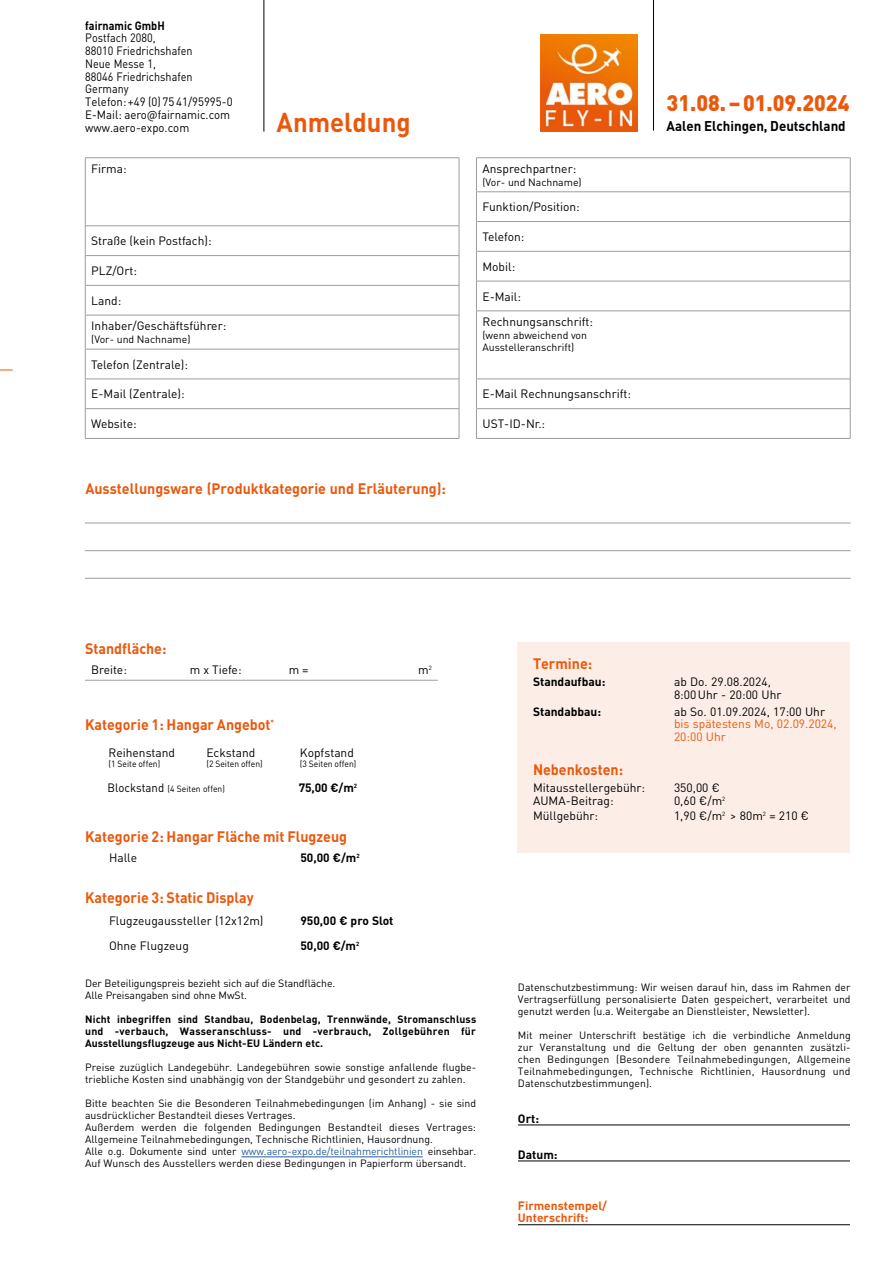
<style>
.page{position:relative;width:893px;height:1263px;background:#fff}
.page>*{position:absolute;margin:0;border:0;box-sizing:border-box;transform-origin:0 0}
.t1{font:700 27px "DIN Pro";color:#ea580c;scale:.95 1}
.t2{font:900 22.2px "DIN Pro";color:#ea580c;scale:.95 1}
.t3{font:700 15px "DIN Pro";color:#ea580c;scale:.95 1}
.t4{font:700 13.95px "DIN Pro";color:#000;scale:.95 1}
.t5{font:12px/25.7px "DIN Pro";color:#000}
.t6{font:12px/12.8px "DIN Pro";color:#000;scale:.9 1}
.t7{font:700 12px "DIN Pro";color:#000}
.t8{font:12px/12.8px "DIN Pro";color:#ea580c}
.t9{font:700 12px/12.8px "DIN Pro";color:#ea580c}
.t10{font:700 12px "DIN Pro";color:#000;scale:.9 1}
.t11{font:10.5px/12px "DIN Pro";color:#000}
.t12{font:700 10.5px/12px "DIN Pro";color:#000;text-align:justify}
.t13{font:9px "DIN Pro";color:#000}
.s1{font-size:12px}
.s2{color:#275b9b}
</style>
<div class="page">
<div style="left:518px;top:643px;width:332px;height:210px;background:#fceee7"></div>
<hr style="left:85px;top:680px;width:99px;height:1px;background:#9d9d9c">
<hr style="left:184px;top:680px;width:99px;height:1px;background:#9d9d9c">
<hr style="left:283px;top:680px;width:101px;height:1px;background:#9d9d9c">
<hr style="left:384px;top:680px;width:54px;height:1px;background:#9d9d9c">
<hr style="left:263px;top:0;width:1px;height:132px;background:#000">
<hr style="left:518px;top:1125px;width:332px;height:1px;background:#000">
<hr style="left:518px;top:1161px;width:332px;height:1px;background:#000">
<hr style="left:518px;top:1224px;width:332px;height:1px;background:#000">
<hr style="left:85px;top:157px;width:374px;height:1px;background:#9d9d9c">
<hr style="left:85px;top:158px;width:1px;height:68px;background:#9d9d9c">
<hr style="left:459px;top:158px;width:1px;height:68px;background:#9d9d9c">
<hr style="left:85px;top:226px;width:374px;height:1px;background:#9d9d9c">
<hr style="left:85px;top:255px;width:374px;height:1px;background:#9d9d9c">
<hr style="left:85px;top:285px;width:374px;height:1px;background:#9d9d9c">
<svg style="left:85px;top:226px;width:1px;height:89px"></svg>
<svg style="left:459px;top:226px;width:1px;height:89px"></svg>
<hr style="left:85px;top:315px;width:374px;height:1px;background:#9d9d9c">
<hr style="left:85px;top:315px;width:1px;height:34px;background:#9d9d9c">
<hr style="left:459px;top:315px;width:1px;height:34px;background:#9d9d9c">
<hr style="left:85px;top:349px;width:374px;height:1px;background:#9d9d9c">
<hr style="left:85px;top:349px;width:1px;height:30px;background:#9d9d9c">
<hr style="left:459px;top:349px;width:1px;height:30px;background:#9d9d9c">
<hr style="left:85px;top:379px;width:374px;height:1px;background:#9d9d9c">
<hr style="left:85px;top:408px;width:374px;height:1px;background:#9d9d9c">
<svg style="left:85px;top:379px;width:1px;height:59px"></svg>
<svg style="left:459px;top:379px;width:1px;height:59px"></svg>
<hr style="left:85px;top:438px;width:374px;height:1px;background:#9d9d9c">
<hr style="left:476px;top:157px;width:374px;height:1px;background:#9d9d9c">
<hr style="left:476px;top:158px;width:1px;height:34px;background:#9d9d9c">
<hr style="left:850px;top:158px;width:1px;height:34px;background:#9d9d9c">
<hr style="left:476px;top:192px;width:374px;height:1px;background:#9d9d9c">
<hr style="left:476px;top:221px;width:374px;height:1px;background:#9d9d9c">
<hr style="left:476px;top:251px;width:374px;height:1px;background:#9d9d9c">
<svg style="left:476px;top:193px;width:1px;height:88px"></svg>
<svg style="left:850px;top:192px;width:1px;height:89px"></svg>
<hr style="left:476px;top:281px;width:374px;height:1px;background:#9d9d9c">
<hr style="left:476px;top:281px;width:1px;height:30px;background:#9d9d9c">
<hr style="left:850px;top:281px;width:1px;height:30px;background:#9d9d9c">
<hr style="left:476px;top:311px;width:374px;height:1px;background:#9d9d9c">
<hr style="left:476px;top:311px;width:1px;height:68px;background:#9d9d9c">
<hr style="left:850px;top:311px;width:1px;height:68px;background:#9d9d9c">
<hr style="left:476px;top:379px;width:374px;height:1px;background:#9d9d9c">
<hr style="left:476px;top:408px;width:374px;height:1px;background:#9d9d9c">
<svg style="left:476px;top:380px;width:1px;height:58px"></svg>
<svg style="left:850px;top:379px;width:1px;height:59px"></svg>
<hr style="left:476px;top:438px;width:374px;height:1px;background:#9d9d9c">
<hr style="left:241px;top:1156px;width:182px;height:1px;background:#275b9b">
<hr style="left:85px;top:523px;width:766px;height:1px;background:#9d9d9c">
<hr style="left:85px;top:550px;width:766px;height:1px;background:#9d9d9c">
<hr style="left:85px;top:578px;width:766px;height:1px;background:#9d9d9c">
<hr style="left:653px;top:0;width:1px;height:131px;background:#000">
<img style="left:540px;top:34px;width:97px;height:97px">
<svg style="left:0;top:370px;width:13px;height:1px"></svg>
<p class="t10" style="left:85px;top:17px;width:90px">fairnamic GmbH</p>
<p class="t6" style="left:85px;top:31px;width:165px">Postfach 2080,<br>88010 Friedrichshafen<br>Neue Messe 1,<br>88046 Friedrichshafen<br>Germany<br>Telefon:+49 (0) 75 41/95995-0<br>E-Mail: aero@fairnamic.com www.aero-expo.com</p>
<p class="t5" style="left:91px;top:155px;width:37px">Firma:</p>
<p class="t5" style="left:91px;top:228px;width:122px">Straße (kein Postfach):</p>
<p class="t5" style="left:91px;top:257px;width:47px">PLZ/Ort:</p>
<p class="t5" style="left:91px;top:287px;width:137px">Land:<br>Inhaber/Geschäftsführer:</p>
<p class="t11" style="left:91px;top:333px;width:101px">(Vor- und Nachname)</p>
<p class="t5" style="left:91px;top:351px;width:98px">Telefon (Zentrale):</p>
<p class="t5" style="left:91px;top:381px;width:95px">E-Mail (Zentrale):</p>
<p class="t5" style="left:91px;top:410px;width:47px">Website:</p>
<h1 class="t1" style="left:277px;top:104px;width:142px">Anmeldung</h1>
<h3 class="t3" style="left:85px;top:478px;width:381px">Ausstellungsware (Produktkategorie und Erläuterung):</h3>
<p class="t5" style="left:482px;top:155px;width:95px">Ansprechpartner:</p>
<p class="t11" style="left:482px;top:175px;width:101px">(Vor- und Nachname)</p>
<p class="t5" style="left:482px;top:194px;width:99px">Funktion/Position:</p>
<p class="t5" style="left:482px;top:223px;width:43px">Telefon:</p>
<p class="t5" style="left:482px;top:253px;width:34px">Mobil:</p>
<p class="t5" style="left:482px;top:283px;width:112px">E-Mail:<br>Rechnungsanschrift:</p>
<p class="t11" style="left:482px;top:328px;width:106px;line-height:12.6px">(wenn abweichend von<br>Ausstelleranschrift)</p>
<p class="t5" style="left:482px;top:381px;width:150px">E-Mail Rechnungsanschrift:</p>
<p class="t5" style="left:482px;top:410px;width:64px">UST-ID-Nr.:</p>
<h2 class="t2" style="left:667px;top:88px;width:194px">31.08.–01.09.2024</h2>
<h3 class="t4" style="left:667px;top:116px;width:190px">Aalen Elchingen, Deutschland</h3>
<h3 class="t3" style="left:85px;top:638px;width:87px">Standfläche:</h3>
<p class="t5" style="left:91px;top:657px;width:37px">Breite:</p>
<p class="t5" style="left:190px;top:657px;width:53px">m x Tiefe:</p>
<p class="t5" style="left:289px;top:657px;width:21px">m =</p>
<p class="t5" style="left:418px;top:657px;width:15px">m<sup>2</sup></p>
<h3 class="t3" style="left:85px;top:714px;width:201px">Kategorie 1: Hangar Angebot<sup>*</sup></h3>
<p class="t5" style="left:109px;top:739px;width:68px">Reihenstand</p>
<p class="t13" style="left:109px;top:758px;width:53px">(1 Seite offen)</p>
<p class="t5" style="left:206px;top:739px;width:51px">Eckstand</p>
<p class="t13" style="left:206px;top:758px;width:58px">(2 Seiten offen)</p>
<p class="t5" style="left:300px;top:739px;width:55px">Kopfstand</p>
<p class="t13" style="left:300px;top:758px;width:58px">(3 Seiten offen)</p>
<p class="t13" style="left:107px;top:782px;width:119px"><span class="s1">Blockstand</span> (4 Seiten offen)</p>
<p class="t7" style="left:299px;top:779px;width:60px">75,00 €/m<sup>2</sup></p>
<h3 class="t3" style="left:85px;top:826px;width:277px">Kategorie 2: Hangar Fläche mit Flugzeug</h3>
<p class="t5" style="left:109px;top:845px;width:30px">Halle</p>
<p class="t7" style="left:300px;top:850px;width:61px">50,00 €/m<sup>2</sup></p>
<h3 class="t3" style="left:85px;top:888px;width:179px">Kategorie 3: Static Display</h3>
<p class="t5" style="left:109px;top:907px;width:156px">Flugzeugaussteller (12x12m)</p>
<p class="t7" style="left:300px;top:912px;width:95px">950,00 € pro Slot</p>
<p class="t5" style="left:109px;top:932px;width:81px">Ohne Flugzeug</p>
<p class="t7" style="left:300px;top:937px;width:60px">50,00 €/m<sup>2</sup></p>
<h3 class="t3" style="left:533px;top:653px;width:64px">Termine:</h3>
<p class="t7" style="left:533px;top:673px;width:74px">Standaufbau:</p>
<p class="t5" style="left:674px;top:675px;width:109px;line-height:12.8px">ab Do. 29.08.2024,<br>8:00Uhr - 20:00 Uhr</p>
<p class="t7" style="left:533px;top:703px;width:70px">Standabbau:</p>
<p class="t5" style="left:674px;top:698px;width:153px">ab So. 01.09.2024, 17:00 Uhr</p>
<p class="t8" style="left:674px;top:717px;width:164px">bis spätestens Mo, 02.09.2024,<br>20:00 Uhr</p>
<h3 class="t3" style="left:533px;top:759px;width:96px">Nebenkosten:</h3>
<p class="t5" style="left:533px;top:774px;width:114px">Mitausstellergebühr:</p>
<p class="t5" style="left:674px;top:774px;width:47px">350,00 €</p>
<p class="t5" style="left:533px;top:788px;width:82px">AUMA-Beitrag:</p>
<p class="t5" style="left:674px;top:788px;width:53px">0,60 €/m<sup>2</sup></p>
<p class="t5" style="left:533px;top:803px;width:67px">Müllgebühr:</p>
<p class="t5" style="left:674px;top:803px;width:137px">1,90 €/m<sup>2</sup> &gt; 80m<sup>2</sup> = 210 €</p>
<p class="t11" style="left:85px;top:977px;width:252px">Der Beteiligungspreis bezieht sich auf die Standfläche.<br>Alle Preisangaben sind ohne MwSt.</p>
<p class="t12" style="left:85px;top:1013px;width:393px">Nicht inbegriffen sind Standbau, Bodenbelag, Trennwände, Stromanschluss und -verbauch, Wasseranschluss- und -verbrauch, Zollgebühren für Ausstellungsflugzeuge aus Nicht-EU Ländern etc.</p>
<p class="t11" style="left:85px;top:1061px;width:393px">Preise zuzüglich Landegebühr. Landegebühren sowie sonstige anfallende flugbe&shy;triebliche Kosten sind unabhängig von der Standgebühr und gesondert zu zahlen.</p>
<p class="t11" style="left:85px;top:1097px;width:393px">Bitte beachten Sie die Besonderen Teilnahmebedingungen (im Anhang) - sie sind ausdrücklicher Bestandteil dieses Vertrages.<br>Außerdem werden die folgenden Bedingungen Bestandteil dieses Vertrages:<br>Allgemeine Teilnahmebedingungen, Technische Richtlinien, Hausordnung.<br>Alle o.g. Dokumente sind unter <span class="s2">www.aero-expo.de/teilnahmerichtlinien</span> einsehbar.<br>Auf Wunsch des Ausstellers werden diese Bedingungen in Papierform übersandt.</p>
<p class="t11" style="left:518px;top:981px;width:334px;text-align:justify">Datenschutzbestimmung: Wir weisen darauf hin, dass im Rahmen der Vertragserfüllung personalisierte Daten gespeichert, verarbeitet und genutzt werden (u.a. Weitergabe an Dienstleister, Newsletter).</p>
<p class="t11" style="left:518px;top:1029px;width:334px;text-align:justify">Mit meiner Unterschrift bestätige ich die verbindliche Anmeldung zur Veranstaltung und die Geltung der oben genannten zusätzli&shy;chen Bedingungen (Besondere Teilnahmebedingungen, Allgemeine Teilnahmebedingungen, Technische Richtlinien, Hausordnung und Datenschutzbestimmungen).</p>
<p class="t7" style="left:518px;top:1110px;width:23px">Ort:</p>
<p class="t7" style="left:518px;top:1146px;width:41px">Datum:</p>
<p class="t9" style="left:518px;top:1198px;width:91px">Firmenstempel/<br>Unterschrift:</p>
</div>
